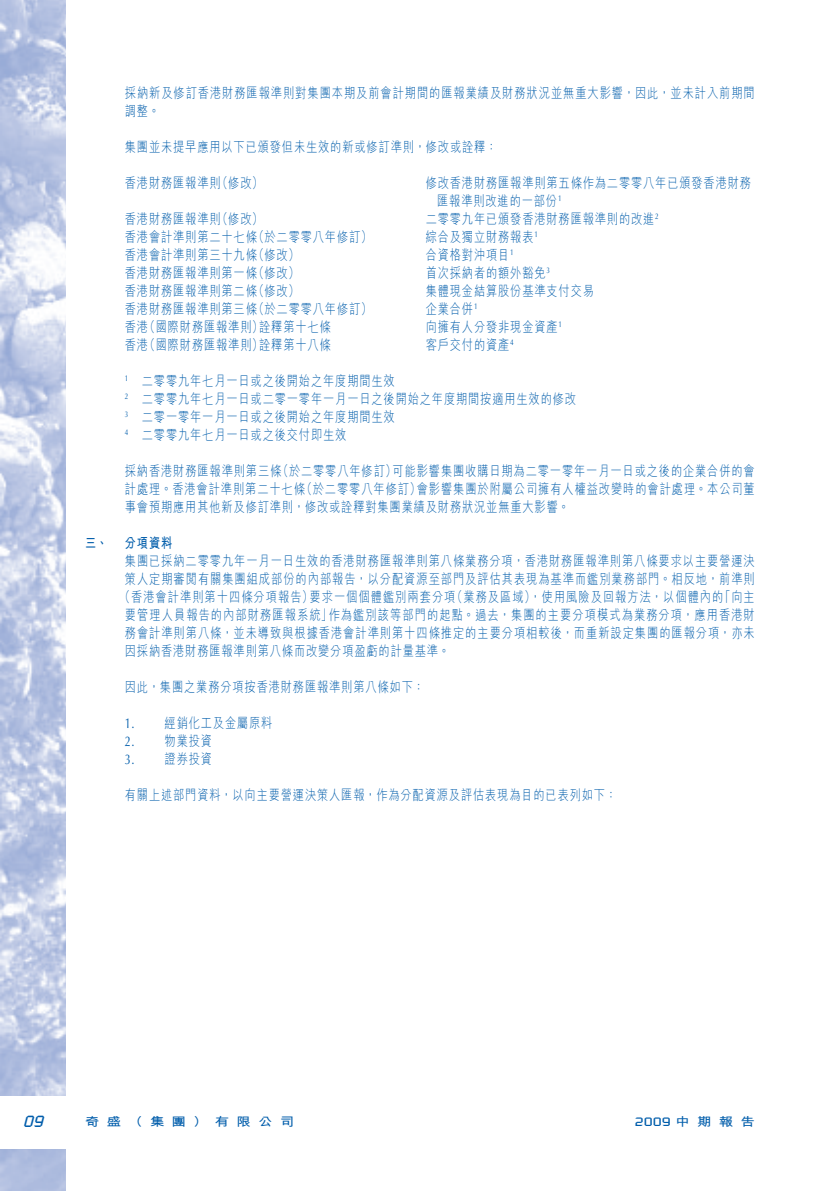
<style>
.page{position:relative;width:840px;height:1191px;background:#fff}
.page>*{position:absolute;margin:0;border:0;box-sizing:border-box;transform-origin:0 0}
.t1{font:italic 16px "Russell Square Std";color:#015dab}
.t2{font:14px/18px "M Hei HK Light B5 pc H";letter-spacing:.08em;color:#015dab;scale:.8 1}
.t3{font:14px "M Hei HK Bold B5 pc H";color:#015dab;scale:.8 1}
.t4{font:12px "M Hei HK Bold B5 pc H";letter-spacing:.5em;color:#015dab;scale:1.2 1}
.t5{font:12px "Russell Square Std";color:#015dab;scale:1.2 1}
.s1{font-family:"Optima LT Std"}
.s2{font-family:"M Hei HK Bold B5 pc H"}
</style>
<div class="page">
<img style="left:0;top:0;width:66px;height:1190px">
<div style="left:0;top:1096px;width:69px;height:52px;background:#fff"></div>
<p class="t2" style="left:125px;top:85px;width:788px">採納新及修訂香港財務匯報準則對集團本期及前會計期間的匯報業績及財務狀況並無重大影響，因此，並未計入前期間調整。</p>
<p class="t2" style="left:125px;top:139px;width:466px">集團並未提早應用以下已頒發但未生效的新或修訂準則，修改或詮釋：</p>
<p class="t2" style="left:125px;top:175px;width:174px">香港財務匯報準則（修改）</p>
<p class="t2" style="left:437px;top:175px;width:393px;text-indent:-12px">修改香港財務匯報準則第五條作為二零零八年已頒發香港財務匯報準則改進的一部份<sup>1</sup></p>
<p class="t2" style="left:125px;top:211px;width:174px">香港財務匯報準則（修改）</p>
<p class="t2" style="left:425px;top:211px;width:293px">二零零九年已頒發香港財務匯報準則的改進<sup>2</sup></p>
<p class="t2" style="left:125px;top:229px;width:310px">香港會計準則第二十七條（於二零零八年修訂）</p>
<p class="t2" style="left:425px;top:229px;width:142px">綜合及獨立財務報表<sup>1</sup></p>
<p class="t2" style="left:125px;top:247px;width:219px">香港會計準則第三十九條（修改）</p>
<p class="t2" style="left:425px;top:247px;width:112px">合資格對沖項目<sup>1</sup></p>
<p class="t2" style="left:125px;top:265px;width:219px">香港財務匯報準則第一條（修改）</p>
<p class="t2" style="left:425px;top:265px;width:157px">首次採納者的額外豁免<sup>3</sup></p>
<p class="t2" style="left:125px;top:283px;width:219px">香港財務匯報準則第二條（修改）</p>
<p class="t2" style="left:425px;top:283px;width:212px">集體現金結算股份基準支付交易</p>
<p class="t2" style="left:125px;top:301px;width:310px">香港財務匯報準則第三條（於二零零八年修訂）</p>
<p class="t2" style="left:425px;top:301px;width:66px">企業合併<sup>1</sup></p>
<p class="t2" style="left:125px;top:319px;width:259px">香港（國際財務匯報準則）詮釋第十七條</p>
<p class="t2" style="left:425px;top:319px;width:172px">向擁有人分發非現金資產<sup>1</sup></p>
<p class="t2" style="left:125px;top:337px;width:259px">香港（國際財務匯報準則）詮釋第十八條</p>
<p class="t2" style="left:425px;top:337px;width:112px">客戶交付的資產<sup>4</sup></p>
<p class="t2" style="left:125px;top:373px;width:565px"><sup>1</sup> 二零零九年七月一日或之後開始之年度期間生效<br><sup>2</sup> 二零零九年七月一日或二零一零年一月一日之後開始之年度期間按適用生效的修改<br><sup>3</sup> 二零一零年一月一日或之後開始之年度期間生效<br><sup>4</sup> 二零零九年七月一日或之後交付即生效</p>
<p class="t2" style="left:125px;top:463px;width:788px;text-align:justify">採納香港財務匯報準則第三條（於二零零八年修訂）可能影響集團收購日期為二零一零年一月一日或之後的企業合併的會計處理。香港會計準則第二十七條（於二零零八年修訂）會影響集團於附屬公司擁有人權益改變時的會計處理。本公司董事會預期應用其他新及修訂準則，修改或詮釋對集團業績及財務狀況並無重大影響。</p>
<p class="t3" style="left:85px;top:537px;width:110px">三、 分項資料</p>
<p class="t2" style="left:125px;top:553px;width:788px">集團已採納二零零九年一月一日生效的香港財務匯報準則第八條業務分項，香港財務匯報準則第八條要求以主要營運決</p>
<p class="t2" style="left:125px;top:571px;width:788px">策人定期審閱有關集團組成部份的內部報告，以分配資源至部門及評估其表現為基準而鑑別業務部門。相反地，前準則</p>
<p class="t2" style="left:119px;top:589px;width:795px">（香港會計準則第十四條分項報告）要求一個個體鑑別兩套分項（業務及區域），使用風險及回報方法，以個體內的「向主</p>
<p class="t2" style="left:125px;top:607px;width:788px">要管理人員報告的內部財務匯報系統」作為鑑別該等部門的起點。過去，集團的主要分項模式為業務分項，應用香港財</p>
<p class="t2" style="left:125px;top:625px;width:788px">務會計準則第八條，並未導致與根據香港會計準則第十四條推定的主要分項相較後，而重新設定集團的匯報分項，亦未</p>
<p class="t2" style="left:125px;top:643px;width:407px">因採納香港財務匯報準則第八條而改變分項盈虧的計量基準。</p>
<p class="t2" style="left:125px;top:679px;width:376px">因此，集團之業務分項按香港財務匯報準則第八條如下：</p>
<p class="t2" style="left:125px;top:715px;width:186px"><span class="s1">1.</span> 經銷化工及金屬原料</p>
<p class="t2" style="left:125px;top:733px;width:110px"><span class="s1">2.</span> 物業投資</p>
<p class="t2" style="left:125px;top:751px;width:110px"><span class="s1">3.</span> 證券投資</p>
<p class="t2" style="left:125px;top:787px;width:616px">有關上述部門資料，以向主要營運決策人匯報，作為分配資源及評估表現為目的已表列如下：</p>
<p class="t1" style="left:23px;top:1111px;width:22px">09</p>
<p class="t4" style="left:85px;top:1116px;width:175px">奇盛（集團）有限公司</p>
<p class="t5" style="left:634px;top:1114px;width:101px">2009 <span class="s2">中期報告</span></p>
</div>
